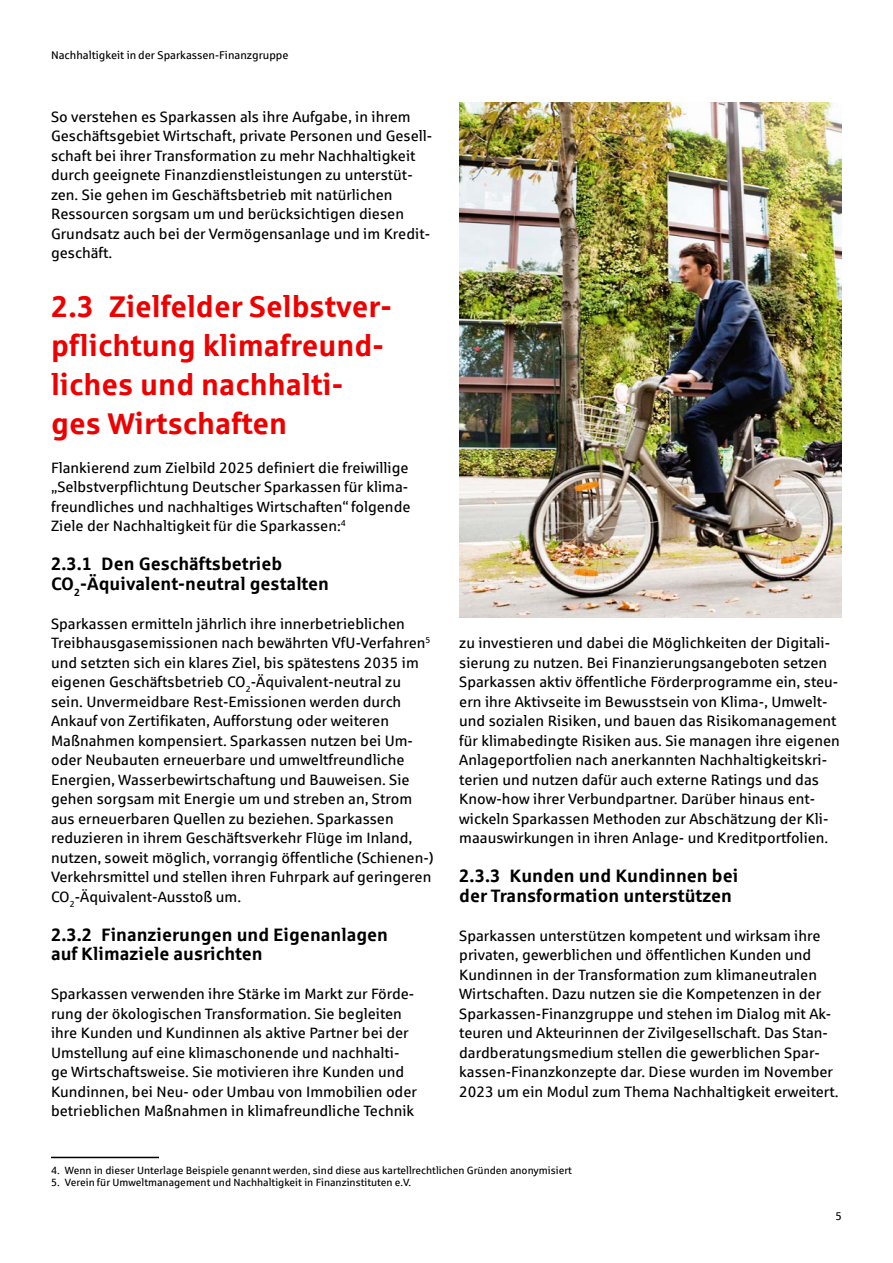
<style>
.page{position:relative;width:893px;height:1263px;background:#fff}
.page>*{position:absolute;margin:0;border:0;box-sizing:border-box;transform-origin:0 0}
.t1{font:700 30px/39px "Sparkasse Rg";color:#e00}
.t2{font:700 18px/19.5px "Sparkasse Rg";color:#000}
.t3{font:15px/19.5px "Sparkasse Rg";color:#000}
.t4{font:11.25px "Sparkasse Rg";color:#000}
.t5{font:10.5px "Sparkasse Rg";color:#000}
</style>
<div class="page">
<hr style="left:51px;top:1157px;width:108px;height:1px;background:#000">
<img style="left:459px;top:102px;width:383px;height:516px">
<p class="t4" style="left:51px;top:49px;width:239px">Nachhaltigkeit in der Sparkassen-Finanzgruppe</p>
<p class="t3" style="left:51px;top:106px;width:383px">So verstehen es Sparkassen als ihre Aufgabe, in ihrem Geschäftsgebiet Wirtschaft, private Personen und Gesell&shy;schaft bei ihrer Transformation zu mehr Nachhaltigkeit durch geeignete Finanzdienstleistungen zu unterstüt&shy;zen. Sie gehen im Geschäftsbetrieb mit natürlichen Ressourcen sorgsam um und berücksichtigen diesen Grundsatz auch bei der Vermögensanlage und im Kredit&shy;geschäft.</p>
<h1 class="t1" style="left:51px;top:285px;width:343px">2.3 Zielfelder Selbstver&shy;pflichtung klimafreund&shy;liches und nachhalti&shy;ges Wirtschaften</h1>
<p class="t3" style="left:51px;top:457px;width:361px">Flankierend zum Zielbild 2025 definiert die freiwillige „Selbstverpflichtung Deutscher Sparkassen für klima&shy;freundliches und nachhaltiges Wirtschaften“ folgende Ziele der Nachhaltigkeit für die Sparkassen:<sup>4</sup></p>
<p class="t2" style="left:51px;top:553px;width:279px">2.3.1 Den Geschäftsbetrieb<br>CO<sub>2</sub>-Äquivalent-neutral gestalten</p>
<p class="t3" style="left:51px;top:613px;width:384px">Sparkassen ermitteln jährlich ihre innerbetrieblichen Treibhausgasemissionen nach bewährten VfU-Verfahren<sup>5 </sup>und setzten sich ein klares Ziel, bis spätestens 2035 im eigenen Geschäftsbetrieb CO<sub>2</sub>-Äquivalent-neutral zu sein. Unvermeidbare Rest-Emissionen werden durch Ankauf von Zertifikaten, Aufforstung oder weiteren Maßnahmen kompensiert. Sparkassen nutzen bei Um&shy;oder Neubauten erneuerbare und umweltfreundliche Energien, Wasserbewirtschaftung und Bauweisen. Sie gehen sorgsam mit Energie um und streben an, Strom aus erneuerbaren Quellen zu beziehen. Sparkassen reduzieren in ihrem Geschäftsverkehr Flüge im Inland, nutzen, soweit möglich, vorrangig öffentliche (Schienen-)<br>Verkehrsmittel und stellen ihren Fuhrpark auf geringeren CO<sub>2</sub>-Äquivalent-Ausstoß um.</p>
<p class="t2" style="left:51px;top:924px;width:338px">2.3.2 Finanzierungen und Eigenanlagen auf Klimaziele ausrichten</p>
<p class="t3" style="left:51px;top:984px;width:367px">Sparkassen verwenden ihre Stärke im Markt zur Förde&shy;rung der ökologischen Transformation. Sie begleiten ihre Kunden und Kundinnen als aktive Partner bei der Umstellung auf eine klimaschonende und nachhalti&shy;ge Wirtschaftsweise. Sie motivieren ihre Kunden und Kundinnen, bei Neu- oder Umbau von Immobilien oder betrieblichen Maßnahmen in klimafreundliche Technik</p>
<p class="t3" style="left:459px;top:633px;width:382px">zu investieren und dabei die Möglichkeiten der Digitali&shy;sierung zu nutzen. Bei Finanzierungsangeboten setzen Sparkassen aktiv öffentliche Förderprogramme ein, steu&shy;ern ihre Aktivseite im Bewusstsein von Klima-, Umwelt&shy;und sozialen Risiken, und bauen das Risikomanagement für klimabedingte Risiken aus. Sie managen ihre eigenen Anlageportfolien nach anerkannten Nachhaltigkeitskri&shy;terien und nutzen dafür auch externe Ratings und das Know-how ihrer Verbundpartner. Darüber hinaus ent&shy;wickeln Sparkassen Methoden zur Abschätzung der Kli&shy;maauswirkungen in ihren Anlage- und Kreditportfolien.</p>
<p class="t2" style="left:459px;top:865px;width:281px">2.3.3 Kunden und Kundinnen bei der Transformation unterstützen</p>
<p class="t3" style="left:459px;top:925px;width:381px">Sparkassen unterstützen kompetent und wirksam ihre privaten, gewerblichen und öffentlichen Kunden und Kundinnen in der Transformation zum klimaneutralen Wirtschaften. Dazu nutzen sie die Kompetenzen in der Sparkassen-Finanzgruppe und stehen im Dialog mit Ak&shy;teuren und Akteurinnen der Zivilgesellschaft. Das Stan&shy;dardberatungsmedium stellen die gewerblichen Spar&shy;kassen-Finanzkonzepte dar. Diese wurden im November 2023 um ein Modul zum Thema Nachhaltigkeit erweitert.</p>
<p class="t5" style="left:51px;top:1163px;width:523px">4. Wenn in dieser Unterlage Beispiele genannt werden, sind diese aus kartellrechtlichen Gründen anonymisiert</p>
<p class="t5" style="left:51px;top:1176px;width:362px">5. Verein für Umweltmanagement und Nachhaltigkeit in Finanzinstituten e.V.</p>
<p class="t4" style="left:835px;top:1209px;width:8px">5</p>
</div>
